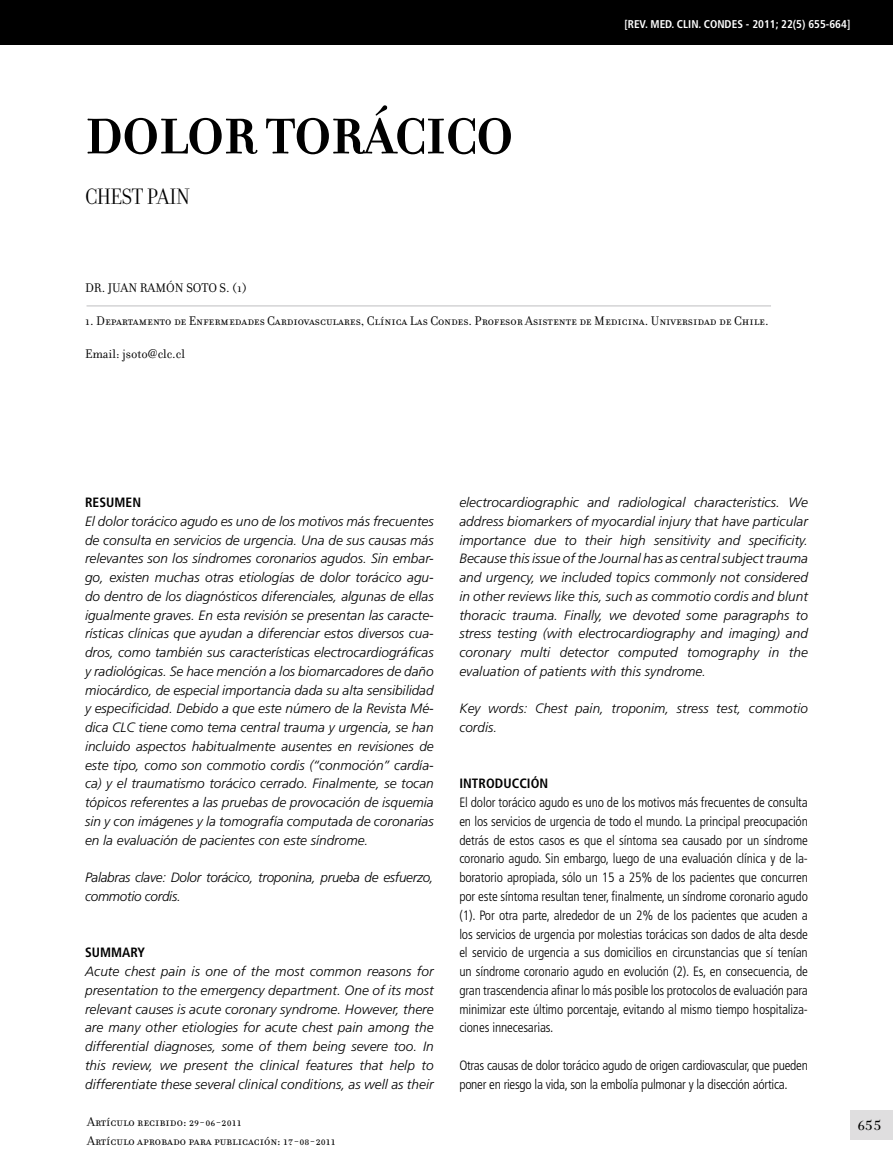
<style>
.page{position:relative;width:893px;height:1170px;background:#fff}
.page>*{position:absolute;margin:0;border:0;box-sizing:border-box;transform-origin:0 0}
.t1{font:700 54px "Filosofia";letter-spacing:-.01em;color:#000}
.t2{font:24px "Filosofia Grand Caps";color:#000}
.t3{font:19.5px "Filosofia Grand Caps";color:#000;scale:1.1 1}
.t4{font:italic 300 13.5px/18.8px "Frutiger";letter-spacing:.005em;color:#000;text-align:justify}
.t5{font:300 condensed 13.5px/18.8px "Frutiger";letter-spacing:-.02em;color:#000;text-align:justify}
.t6{font:13.5px "Filosofia Small Caps";color:#000}
.t7{font:italic 300 13.5px/18.8px "Frutiger";letter-spacing:-.02em;color:#000}
.t8{font:700 condensed 13.5px "Frutiger";letter-spacing:.005em;color:#000}
.t9{font:13.5px "Filosofia";color:#000}
.t10{font:700 condensed 11.25px "Frutiger";color:#fff}
.s1{font-family:"Filosofia"}
</style>
<div class="page">
<div style="left:850px;top:1110px;width:43px;height:30px;background:#dfdedf"></div>
<hr style="left:87px;top:305px;width:684px;height:1px;background:#d4d4d5">
<div style="left:0;top:0;width:893px;height:44px;background:#000"></div>
<h1 class="t1" style="left:85px;top:104px;width:430px">DOLOR TORÁCICO</h1>
<h2 class="t2" style="left:85px;top:183px;width:106px">CHEST PAIN</h2>
<p class="t10" style="left:624px;top:17px;width:227px">[REV. MED. CLIN. CONDES - 2011; 22(5) 655-664]</p>
<p class="t6" style="left:85px;top:280px;width:163px">Dr. Juan Ram<span class="s1">ó</span>n Soto S. (1)</p>
<p class="t6" style="left:85px;top:313px;width:685px">1. Departamento de Enfermedades Cardiovasculares, Clínica Las Condes. Profesor Asistente de Medicina. Universidad de Chile.</p>
<p class="t9" style="left:85px;top:346px;width:101px">Email: jsoto@clc.cl</p>
<p class="t8" style="left:85px;top:494px;width:58px">RESUMEN</p>
<p class="t4" style="left:85px;top:511px;width:350px">El dolor torácico agudo es uno de los motivos más frecuentes de consulta en servicios de urgencia. Una de sus causas más relevantes son los síndromes coronarios agudos. Sin embar&shy;go, existen muchas otras etiologías de dolor torácico agu&shy;do dentro de los diagnósticos diferenciales, algunas de ellas igualmente graves. En esta revisión se presentan las caracte&shy;rísticas clínicas que ayudan a diferenciar estos diversos cua&shy;dros, como también sus características electrocardiográficas y radiológicas. Se hace mención a los biomarcadores de daño miocárdico, de especial importancia dada su alta sensibilidad y especificidad. Debido a que este número de la Revista Mé&shy;dica CLC tiene como tema central trauma y urgencia, se han incluido aspectos habitualmente ausentes en revisiones de este tipo, como son commotio cordis (“conmoción” cardía&shy;ca) y el traumatismo torácico cerrado. Finalmente, se tocan tópicos referentes a las pruebas de provocación de isquemia sin y con imágenes y la tomografía computada de coronarias en la evaluación de pacientes con este síndrome.</p>
<p class="t7" style="left:85px;top:868px;width:350px">Palabras clave: Dolor torácico, troponina, prueba de esfuerzo, commotio cordis.</p>
<p class="t8" style="left:85px;top:944px;width:18px">SUMM</p>
<p class="t8" style="left:122px;top:944px;width:24px">ARY</p>
<p class="t4" style="left:85px;top:961px;width:350px">Acute chest pain is one of the most common reasons for presentation to the emergency department. One of its most relevant causes is acute coronary syndrome. However, there are many other etiologies for acute chest pain among the differential diagnoses, some of them being severe too. In this review, we present the clinical features that help to differentiate these several clinical conditions, as well as their</p>
<p class="t4" style="left:459px;top:493px;width:350px">electrocardiographic and radiological characteristics. We address biomarkers of myocardial injury that have particular importance due to their high sensitivity and specificity.<br>Because this issue of the Journal has as central subject trauma and urgency, we included topics commonly not considered in other reviews like this, such as commotio cordis and blunt thoracic trauma. Finally, we devoted some paragraphs to stress testing (with electrocardiography and imaging) and coronary multi detector computed tomography in the evaluation of patients with this syndrome.</p>
<p class="t4" style="left:459px;top:699px;width:350px">Key words: Chest pain, troponim, stress test, commotio cordis.</p>
<p class="t8" style="left:459px;top:775px;width:91px">INTRODUCCIÓN</p>
<p class="t5" style="left:459px;top:793px;width:350px">El dolor torácico agudo es uno de los motivos más frecuentes de consulta en los servicios de urgencia de todo el mundo. La principal preocupación detrás de estos casos es que el síntoma sea causado por un síndrome coronario agudo. Sin embargo, luego de una evaluación clínica y de la&shy;boratorio apropiada, sólo un 15 a 25% de los pacientes que concurren por este síntoma resultan tener, finalmente, un síndrome coronario agudo (1). Por otra parte, alrededor de un 2% de los pacientes que acuden a los servicios de urgencia por molestias torácicas son dados de alta desde el servicio de urgencia a sus domicilios en circunstancias que sí tenían un síndrome coronario agudo en evolución (2). Es, en consecuencia, de gran trascendencia afinar lo más posible los protocolos de evaluación para minimizar este último porcentaje, evitando al mismo tiempo hospitaliza&shy;ciones innecesarias.</p>
<p class="t5" style="left:459px;top:1055px;width:350px">Otras causas de dolor torácico agudo de origen cardiovascular, que pueden poner en riesgo la vida, son la embolía pulmonar y la disección aórtica.</p>
<p class="t6" style="left:87px;top:1114px;width:156px">Artículo recibido: 29-06-2011</p>
<h3 class="t3" style="left:857px;top:1113px;width:24px">655</h3>
<p class="t6" style="left:87px;top:1133px;width:250px">Artículo aprobado para publicación: 17-08-2011</p>
</div>
